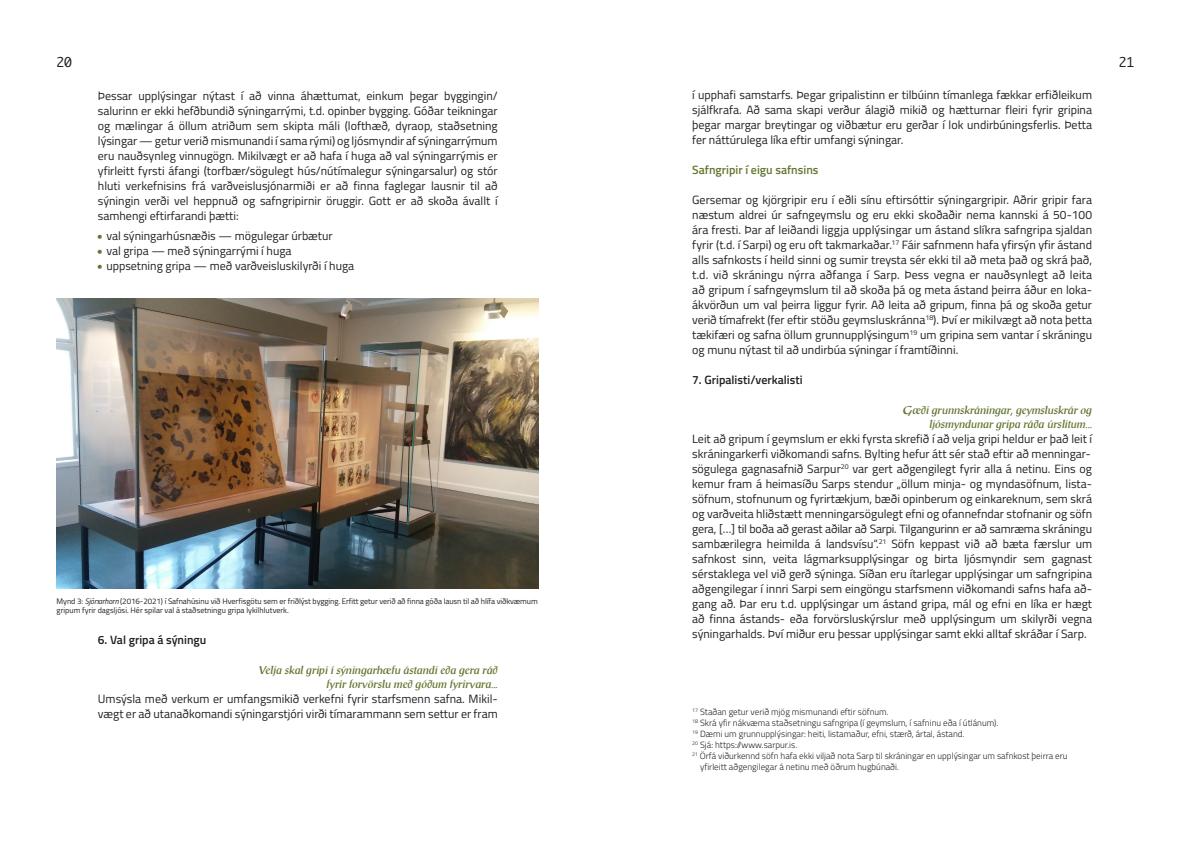
<style>
.page{position:relative;width:1191px;height:842px;background:#fff}
.page>*{position:absolute;margin:0;border:0;box-sizing:border-box;transform-origin:0 0}
.t1{font:13px "Monaco";color:#231f20}
.t2{font:12px/15px "Titillium";color:#231f20;text-align:justify}
.t3{font:italic 600 12px/14px "Scriptuale Pro";color:#657732;text-align:right}
.t4{font:600 12px "Titillium";color:#231f20}
.t5{font:600 12px "Titillium";color:#657732}
.t6{font:300 9px "Titillium";color:#231f20}
.t7{font:8px/8.6px "Titillium";letter-spacing:-.01em;color:#231f20}
.s1{font-style:italic}
</style>
<div class="page">
<img style="left:57px;top:298px;width:482px;height:290px">
<p class="t1" style="left:56px;top:52px;width:17px">20</p>
<p class="t1" style="left:1118px;top:52px;width:17px">21</p>
<p class="t2" style="left:98px;top:88px;width:401px">Þessar upplýsingar nýtast í að vinna áhættumat, einkum þegar byggingin/ salurinn er ekki hefðbundið sýningarrými, t.d. opinber bygging. Góðar teikningar og mælingar á öllum atriðum sem skipta máli (lofthæð, dyraop, staðsetning lýsingar — getur verið mismunandi í sama rými) og ljósmyndir af sýningarrýmum eru nauðsynleg vinnugögn. Mikilvægt er að hafa í huga að val sýningarrýmis er yfirleitt fyrsti áfangi (torfbær/sögulegt hús/nútímalegur sýningarsalur) og stór hluti verkefnisins frá varðveislusjónarmiði er að finna faglegar lausnir til að sýningin verði vel heppnuð og safngripirnir öruggir. Gott er að skoða ávallt í samhengi eftirfarandi þætti:</p>
<p class="t2" style="left:98px;top:228px;width:236px"><sup>■</sup> val sýningarhúsnæðis — mögulegar úrbætur</p>
<p class="t2" style="left:98px;top:243px;width:195px"><sup>■</sup> val gripa — með sýningarrými í huga</p>
<p class="t2" style="left:98px;top:258px;width:258px"><sup>■</sup> uppsetning gripa — með varðveisluskilyrði í huga</p>
<p class="t7" style="left:57px;top:597px;width:482px">Mynd 3: <span class="s1">Sjónarhorn</span> (2016-2021) í Safnahúsinu við Hverfisgötu sem er friðlýst bygging. Erfitt getur verið að finna góða lausn til að hlífa viðkvæmum gripum fyrir dagsljósi. Hér spilar val á staðsetningu gripa lykilhlutverk.</p>
<p class="t4" style="left:98px;top:631px;width:110px">6. Val gripa á sýningu</p>
<p class="t3" style="left:259px;top:663px;width:240px">Velja skal gripi í sýningarhæfu ástandi eða gera ráð fyrir forvörslu með góðum fyrirvara...</p>
<p class="t2" style="left:98px;top:691px;width:401px">Umsýsla með verkum er umfangsmikið verkefni fyrir starfsmenn safna. Mikil&shy;vægt er að utanaðkomandi sýningarstjóri virði tímarammann sem settur er fram</p>
<p class="t2" style="left:692px;top:87px;width:401px">í upphafi samstarfs. Þegar gripalistinn er tilbúinn tímanlega fækkar erfiðleikum sjálfkrafa. Að sama skapi verður álagið mikið og hætturnar fleiri fyrir gripina þegar margar breytingar og viðbætur eru gerðar í lok undirbúningsferlis. Þetta fer náttúrulega líka eftir umfangi sýningar.</p>
<p class="t5" style="left:692px;top:161px;width:128px">Safngripir í eigu safnsins</p>
<p class="t2" style="left:692px;top:192px;width:401px">Gersemar og kjörgripir eru í eðli sínu eftirsóttir sýningargripir. Aðrir gripir fara næstum aldrei úr safngeymslu og eru ekki skoðaðir nema kannski á 50-100 ára fresti. Þar af leiðandi liggja upplýsingar um ástand slíkra safngripa sjaldan fyrir (t.d. í Sarpi) og eru oft takmarkaðar.<sup>17</sup> Fáir safnmenn hafa yfirsýn yfir ástand alls safnkosts í heild sinni og sumir treysta sér ekki til að meta það og skrá það, t.d. við skráningu nýrra aðfanga í Sarp. Þess vegna er nauðsynlegt að leita að gripum í safngeymslum til að skoða þá og meta ástand þeirra áður en loka&shy;ákvörðun um val þeirra liggur fyrir. Að leita að gripum, finna þá og skoða getur verið tímafrekt (fer eftir stöðu geymsluskránna<sup>18</sup>). Því er mikilvægt að nota þetta tækifæri og safna öllum grunnupplýsingum<sup>19</sup> um gripina sem vantar í skráningu og munu nýtast til að undirbúa sýningar í framtíðinni.</p>
<p class="t4" style="left:692px;top:371px;width:112px">7. Gripalisti/verkalisti</p>
<p class="t3" style="left:903px;top:403px;width:191px">Gæði grunnskráningar, geymsluskrár og ljósmyndunar gripa ráða úrslitum...</p>
<p class="t2" style="left:692px;top:431px;width:401px">Leit að gripum í geymslum er ekki fyrsta skrefið í að velja gripi heldur er það leit í skráningarkerfi viðkomandi safns. Bylting hefur átt sér stað eftir að menningar&shy;sögulega gagnasafnið Sarpur<sup>20</sup> var gert aðgengilegt fyrir alla á netinu. Eins og kemur fram á heimasíðu Sarps stendur „öllum minja- og myndasöfnum, lista&shy;söfnum, stofnunum og fyrirtækjum, bæði opinberum og einkareknum, sem skrá og varðveita hliðstætt menningarsögulegt efni og ofannefndar stofnanir og söfn gera, […] til boða að gerast aðilar að Sarpi. Tilgangurinn er að samræma skráningu sambærilegra heimilda á landsvísu“.<sup>21</sup> Söfn keppast við að bæta færslur um safnkost sinn, veita lágmarksupplýsingar og birta ljósmyndir sem gagnast sérstaklega vel við gerð sýninga. Síðan eru ítarlegar upplýsingar um safngripina aðgengilegar í innri Sarpi sem eingöngu starfsmenn viðkomandi safns hafa að&shy;gang að. Þar eru t.d. upplýsingar um ástand gripa, mál og efni en líka er hægt að finna ástands- eða forvörsluskýrslur með upplýsingum um skilyrði vegna sýningarhalds. Því miður eru þessar upplýsingar samt ekki alltaf skráðar í Sarp.</p>
<p class="t6" style="left:692px;top:706px;width:198px"><sup>17</sup> Staðan getur verið mjög mismunandi eftir söfnum.</p>
<p class="t6" style="left:692px;top:717px;width:308px"><sup>18</sup> Skrá yfir nákvæma staðsetningu safngripa (í geymslum, í safninu eða í útlánum).</p>
<p class="t6" style="left:692px;top:728px;width:274px"><sup>19</sup> Dæmi um grunnupplýsingar: heiti, listamaður, efni, stærð, ártal, ástand.</p>
<p class="t6" style="left:692px;top:739px;width:106px"><sup>20</sup> Sjá: https://www.sarpur.is.</p>
<p class="t6" style="left:692px;top:750px;width:377px"><sup>21</sup> Örfá viðurkennd söfn hafa ekki viljað nota Sarp til skráningar en upplýsingar um safnkost þeirra eru</p>
<p class="t6" style="left:700px;top:761px;width:200px">yfirleitt aðgengilegar á netinu með öðrum hugbúnaði.</p>
</div>
